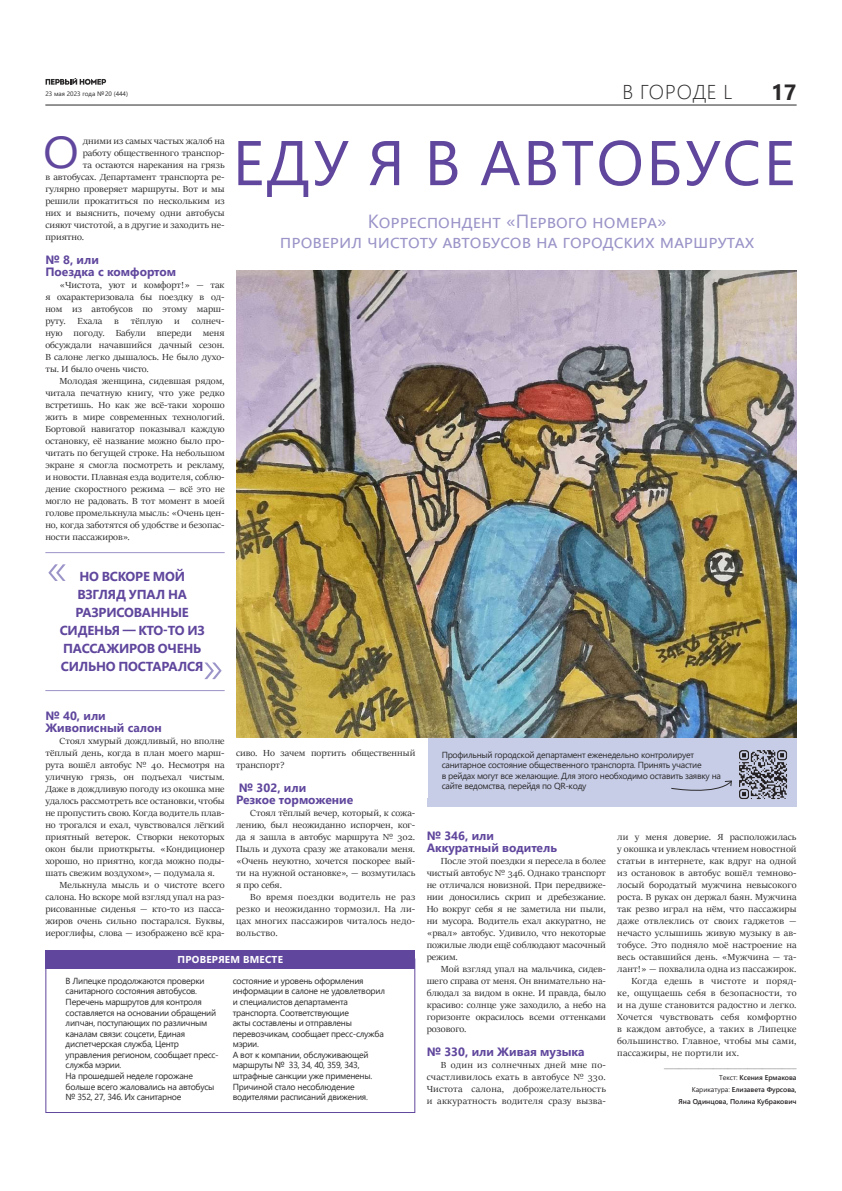
<style>
.page{position:relative;width:842px;height:1191px;background:#fff}
.page>*{position:absolute;margin:0;border:0;box-sizing:border-box;transform-origin:0 0}
.t1{font:63px "Segoe UI";letter-spacing:.035em;color:#60479d}
.t2{font:300 50px "Segoe UI";color:#9a94c8}
.t3{font:44.5px "Segoe UI";color:#60479d;scale:1.07 1}
.t4{font:700 22px "Segoe UI";color:#2b292a}
.t5{font:300 20px "Segoe UI";letter-spacing:.045em;color:#2b292a}
.t6{font:19px/20px "Segoe UI";color:#9a94c8;text-align:center}
.t7{font:700 13px/18px "Segoe UI";letter-spacing:-.015em;color:#60479d;text-align:center}
.t8{font:700 12px/12px "Segoe UI";color:#60479d}
.t9{font:700 10px "Segoe UI";letter-spacing:.025em;color:#fff}
.t10{font:9.9px/12px "Sitka Banner";color:#2b292a;text-align:justify;scale:1.07 1}
.t11{font:9.9px "Sitka Banner";letter-spacing:.02em;color:#2b292a;scale:1.07 1}
.t12{font:8.8px/10.6px "Segoe UI";letter-spacing:-.03em;color:#2b292a}
.t13{font:600 7px/12px "Segoe UI";color:#231f20;text-align:right}
.t14{font:6.4px "Segoe UI";color:#2b292a}
.s1{font-weight:400}
</style>
<div class="page">
<hr style="left:45px;top:104px;width:752px;height:1px;background:#2b292a">
<svg style="left:46px;top:78px;width:60px;height:7px"></svg>
<hr style="left:45px;top:552px;width:180px;height:1px;background:#9a94c8">
<hr style="left:45px;top:690px;width:180px;height:1px;background:#9a94c8">
<img style="left:236px;top:270px;width:560px;height:468px">
<div style="left:45px;top:958px;width:370px;height:155px;border:1px solid #60479d"></div>
<div style="left:427px;top:738px;width:369px;height:69px;background:#c7cde7"></div>
<div style="left:45px;top:950px;width:370px;height:18px;background:#60479d"></div>
<img style="left:739px;top:750px;width:49px;height:50px">
<svg style="left:671px;top:780px;width:61px;height:11px"></svg>
<p class="t14" style="left:45px;top:88px;width:84px">23 мая 2023 года №20 (444)</p>
<h3 class="t5" style="left:623px;top:73px;width:112px">В ГОРОДЕ L</h3>
<h3 class="t4" style="left:771px;top:71px;width:27px">17</h3>
<h1 class="t1" style="left:233px;top:103px;width:564px">ЕДУ Я В АВТОБУСЕ</h1>
<h3 class="t6" style="left:280px;top:209px;width:476px">Корреспондент «Первого номера»<br>проверил чистоту автобусов на городских маршрутах</h3>
<h3 class="t3" style="left:43px;top:110px;width:35px">О</h3>
<p class="t10" style="left:83px;top:135px;width:134px">дними из самых частых жалоб на</p>
<p class="t10" style="left:83px;top:147px;width:134px">работу общественного транспор-</p>
<p class="t10" style="left:83px;top:159px;width:134px">та остаются нарекания на грязь</p>
<p class="t10" style="left:45px;top:171px;width:169px">в автобусах. Департамент транспорта ре-</p>
<p class="t10" style="left:45px;top:183px;width:169px">гулярно проверяет маршруты. Вот и мы</p>
<p class="t10" style="left:45px;top:195px;width:169px">решили прокатиться по нескольким из</p>
<p class="t10" style="left:45px;top:207px;width:169px">них и выяснить, почему одни автобусы</p>
<p class="t10" style="left:45px;top:219px;width:169px">сияют чистотой, а в другие и заходить не-</p>
<p class="t10" style="left:45px;top:231px;width:38px">приятно.</p>
<p class="t8" style="left:45px;top:253px;width:132px">№ 8, или<br>Поездка с комфортом</p>
<p class="t10" style="left:45px;top:279px;width:169px;text-indent:14px">«Чистота, уют и комфорт!» — так я охарактеризовала бы поездку в од&shy;ном из автобусов по этому марш&shy;руту. Ехала в тёплую и солнеч&shy;ную погоду. Бабули впереди меня обсуждали начавшийся дачный сезон.<br>В салоне легко дышалось. Не было духо&shy;ты. И было очень чисто.</p>
<p class="t10" style="left:45px;top:375px;width:169px;text-indent:14px">Молодая женщина, сидевшая рядом, читала печатную книгу, что уже редко встретишь. Но как же всё-таки хорошо жить в мире современных технологий.<br>Бортовой навигатор показывал каждую остановку, её название можно было про&shy;читать по бегущей строке. На небольшом экране я смогла посмотреть и рекламу, и новости. Плавная езда водителя, соблю&shy;дение скоростного режима — всё это не могло не радовать. В тот момент в моей голове промелькнула мысль: «Очень цен&shy;но, когда заботятся об удобстве и безопас&shy;ности пассажиров».</p>
<h2 class="t2" style="left:45px;top:521px;width:25px">«</h2>
<h3 class="t7" style="left:60px;top:566px;width:147px">НО ВСКОРЕ МОЙ<br>ВЗГЛЯД УПАЛ НА<br>РАЗРИСОВАННЫЕ<br>СИДЕНЬЯ — КТО-ТО ИЗ<br>ПАССАЖИРОВ ОЧЕНЬ<br>СИЛЬНО ПОСТАРАЛСЯ</h3>
<h2 class="t2" style="left:225px;top:722px;width:25px;rotate:-180deg">«</h2>
<p class="t8" style="left:45px;top:709px;width:118px">№ 40, или<br>Живописный салон</p>
<p class="t10" style="left:60px;top:735px;width:156px">Стоял хмурый дождливый, но вполне</p>
<p class="t10" style="left:45px;top:747px;width:169px">тёплый день, когда в план моего марш-</p>
<p class="t10" style="left:45px;top:759px;width:169px">рута вошёл автобус № 40. Несмотря на</p>
<p class="t10" style="left:45px;top:771px;width:169px">уличную грязь, он подъехал чистым.</p>
<p class="t10" style="left:45px;top:783px;width:169px">Даже в дождливую погоду из окошка мне</p>
<p class="t10" style="left:45px;top:795px;width:169px">удалось рассмотреть все остановки, чтобы</p>
<p class="t10" style="left:45px;top:807px;width:169px">не пропустить свою. Когда водитель плав-</p>
<p class="t10" style="left:45px;top:819px;width:169px">но трогался и ехал, чувствовался лёгкий</p>
<p class="t10" style="left:45px;top:831px;width:169px">приятный ветерок. Створки некоторых</p>
<p class="t10" style="left:45px;top:843px;width:169px">окон были приоткрыты. «Кондиционер</p>
<p class="t10" style="left:45px;top:855px;width:169px">хорошо, но приятно, когда можно поды-</p>
<p class="t10" style="left:45px;top:867px;width:160px">шать свежим воздухом», — подумала я.</p>
<p class="t10" style="left:60px;top:879px;width:156px">Мелькнула мысль и о чистоте всего</p>
<p class="t10" style="left:45px;top:891px;width:169px">салона. Но вскоре мой взгляд упал на раз-</p>
<p class="t10" style="left:45px;top:903px;width:169px">рисованные сиденья — кто-то из пасса-</p>
<p class="t10" style="left:45px;top:915px;width:169px">жиров очень сильно постарался. Буквы,</p>
<p class="t10" style="left:45px;top:927px;width:169px">иероглифы, слова — изображено всё кра-</p>
<p class="t10" style="left:236px;top:747px;width:169px">сиво. Но зачем портить общественный транспорт?</p>
<p class="t8" style="left:236px;top:781px;width:119px">№ 302, или<br>Резкое торможение</p>
<p class="t10" style="left:236px;top:807px;width:169px;text-indent:14px">Стоял тёплый вечер, который, к сожа&shy;лению, был неожиданно испорчен, ког&shy;да я зашла в автобус маршрута № 302.<br>Пыль и духота сразу же атаковали меня. «Очень неуютно, хочется поскорее вый&shy;ти на нужной остановке», — возмутилась я про себя.</p>
<p class="t10" style="left:236px;top:891px;width:169px;text-indent:14px">Во время поездки водитель не раз резко и неожиданно тормозил. На ли&shy;цах многих пассажиров читалось недо&shy;вольство.</p>
<p class="t9" style="left:178px;top:949px;width:107px">ПРОВЕРЯЕМ ВМЕСТЕ</p>
<p class="t12" style="left:66px;top:974px;width:155px">В Липецке продолжаются проверки санитарного состояния автобусов.<br>Перечень маршрутов для контроля составляется на основании обращений липчан, поступающих по различным каналам связи: соцсети, Единая диспетчерская служба, Центр управления регионом, сообщает пресс&shy;служба мэрии.<br>На прошедшей неделе горожане больше всего жаловались на автобусы № 352, 27, 346. Их санитарное</p>
<p class="t12" style="left:233px;top:974px;width:154px">состояние и уровень оформления информации в салоне не удовлетворил и специалистов департамента транспорта. Соответствующие<br>акты составлены и отправлены перевозчикам, сообщает пресс-служба мэрии.<br>А вот к компании, обслуживающей маршруты № 33, 34, 40, 359, 343, штрафные санкции уже применены.<br>Причиной стало несоблюдение водителями расписаний движения.</p>
<p class="t12" style="left:442px;top:748px;width:281px">Профильный городской департамент еженедельно контролирует санитарное состояние общественного транспорта. Принять участие<br>в рейдах могут все желающие. Для этого необходимо оставить заявку на сайте ведомства, перейдя по QR-коду</p>
<p class="t8" style="left:427px;top:829px;width:132px">№ 346, или<br>Аккуратный водитель</p>
<p class="t10" style="left:427px;top:855px;width:169px;text-indent:14px">После этой поездки я пересела в более чистый автобус № 346. Однако транспорт не отличался новизной. При передвиже&shy;нии доносились скрип и дребезжание.<br>Но вокруг себя я не заметила ни пыли, ни мусора. Водитель ехал аккуратно, не «рвал» автобус. Удивило, что некоторые пожилые люди ещё соблюдают масочный режим.</p>
<p class="t10" style="left:427px;top:963px;width:169px;text-indent:14px">Мой взгляд упал на мальчика, сидев&shy;шего справа от меня. Он внимательно на&shy;блюдал за видом в окне. И правда, было красиво: солнце уже заходило, а небо на горизонте окрасилось всеми оттенками розового.</p>
<p class="t8" style="left:427px;top:1045px;width:160px">№ 330, или Живая музыка</p>
<p class="t10" style="left:427px;top:1059px;width:169px;text-indent:14px">В один из солнечных дней мне по&shy;счастливилось ехать в автобусе № 330.<br>Чистота салона, доброжелательность и аккуратность водителя сразу вызва-</p>
<p class="t10" style="left:617px;top:831px;width:169px">ли у меня доверие. Я расположилась</p>
<p class="t10" style="left:617px;top:843px;width:169px">у окошка и увлеклась чтением новостной</p>
<p class="t10" style="left:617px;top:855px;width:169px">статьи в интернете, как вдруг на одной</p>
<p class="t10" style="left:617px;top:867px;width:169px">из остановок в автобус вошёл темново-</p>
<p class="t10" style="left:617px;top:879px;width:169px">лосый бородатый мужчина невысокого</p>
<p class="t10" style="left:617px;top:891px;width:169px">роста. В руках он держал баян. Мужчина</p>
<p class="t10" style="left:617px;top:903px;width:169px">так резво играл на нём, что пассажиры</p>
<p class="t10" style="left:617px;top:915px;width:169px">даже отвлеклись от своих гаджетов —</p>
<p class="t10" style="left:617px;top:927px;width:169px">нечасто услышишь живую музыку в ав-</p>
<p class="t10" style="left:617px;top:939px;width:169px">тобусе. Это подняло моё настроение на</p>
<p class="t10" style="left:617px;top:951px;width:169px">весь оставшийся день. «Мужчина — та-</p>
<p class="t10" style="left:617px;top:963px;width:169px">лант!» — похвалила одна из пассажирок.</p>
<p class="t11" style="left:631px;top:974px;width:156px">Когда едешь в чистоте и поряд-</p>
<p class="t11" style="left:617px;top:986px;width:169px">ке, ощущаешь себя в безопасности, то</p>
<p class="t11" style="left:617px;top:998px;width:169px">и на душе становится радостно и легко.</p>
<p class="t11" style="left:617px;top:1010px;width:169px">Хочется чувствовать себя комфортно</p>
<p class="t11" style="left:617px;top:1022px;width:169px">в каждом автобусе, а таких в Липецке</p>
<p class="t11" style="left:617px;top:1034px;width:169px">большинство. Главное, чтобы мы сами,</p>
<p class="t11" style="left:617px;top:1046px;width:115px">пассажиры, не портили их.</p>
<p class="t10" style="left:664px;top:1059px;width:125px">___________________________</p>
<p class="t13" style="left:679px;top:1071px;width:119px"><span class="s1">Текст:</span> Ксения Ермакова<br><span class="s1">Карикатура:</span> Елизавета Фурсова,<br>Яна Одинцова, Полина Кубракович</p>
</div>
